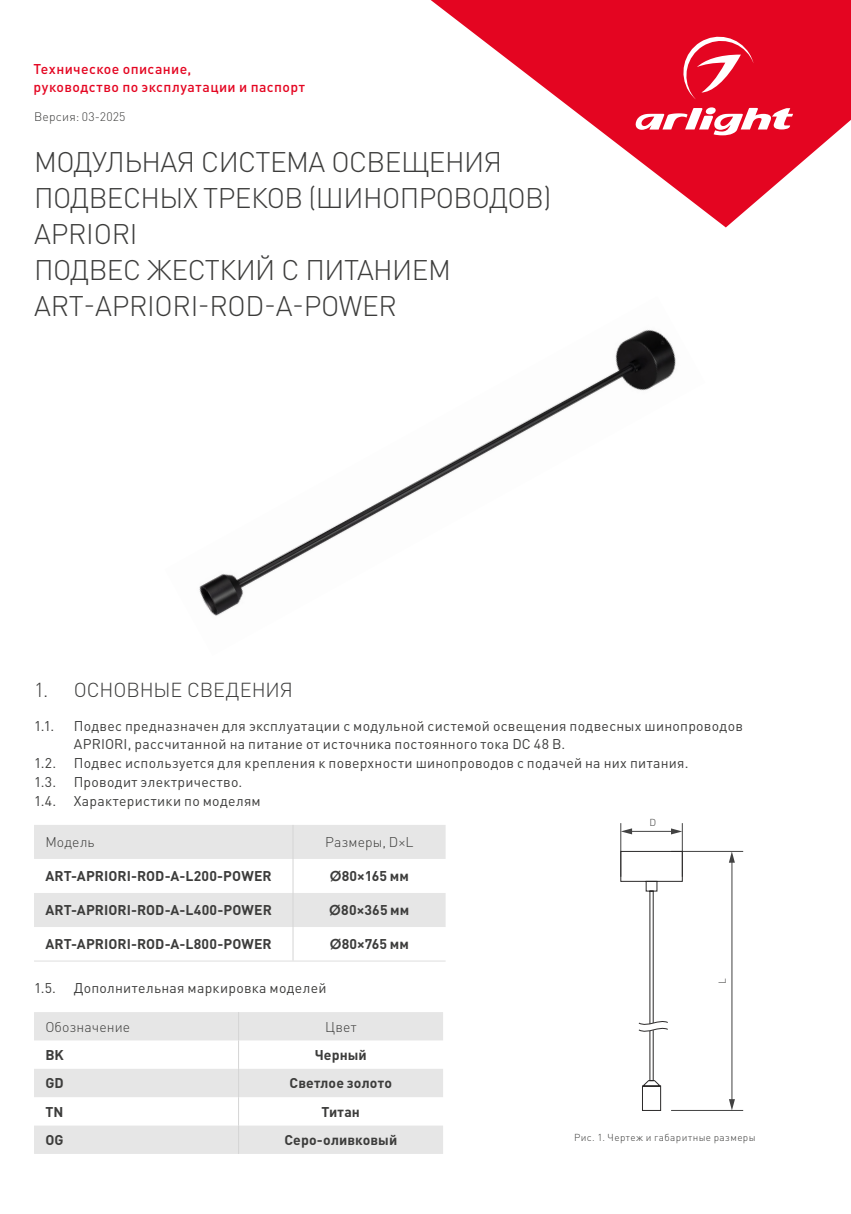
<style>
.page{position:relative;width:851px;height:1214px;background:#fff}
.page>*{position:absolute;margin:0;border:0;box-sizing:border-box;transform-origin:0 0}
.t1{font:300 28px/36px "DIN Pro";letter-spacing:-.02em;color:#3c3c3b}
.t2{font:300 20px "DIN Pro";letter-spacing:-.005em;color:#3c3c3b}
.t3{font:14px/18.8px "DIN Pro";letter-spacing:.02em;color:#3c3c3b}
.t4{font:700 14px "DIN Pro";letter-spacing:.005em;color:#3c3c3b}
.t5{font:500 14px/18px "DIN Pro";letter-spacing:.03em;color:#e40521}
.t6{font:300 14px "DIN Pro";letter-spacing:.01em;color:#3c3c3b}
.t7{font:300 12.2px "DIN Pro";letter-spacing:.015em;color:#3d3d3c}
.t8{font:300 10px "DIN Pro";letter-spacing:.04em;color:#3c3c3b}
.s1{font-family:"Century Gothic"}
</style>
<div class="page">
<svg style="left:34px;top:825px;width:411px;height:101px;fill:#e6e6e6"></svg>
<hr style="left:292px;top:824px;width:1px;height:34px;background:#d5d5d5">
<hr style="left:292px;top:858px;width:1px;height:34px;background:#d5d5d5">
<hr style="left:292px;top:892px;width:1px;height:34px;background:#d5d5d5">
<hr style="left:292px;top:926px;width:1px;height:34px;background:#d5d5d5">
<hr style="left:34px;top:960px;width:259px;height:1px;background:#dedede">
<hr style="left:293px;top:960px;width:152px;height:1px;background:#dedede">
<svg style="left:34px;top:1012px;width:409px;height:141px;fill:#e6e6e6"></svg>
<svg style="left:238px;top:1012px;width:1px;height:141px"></svg>
<img style="left:199px;top:329px;width:477px;height:287px">
<hr style="left:731px;top:857px;width:1px;height:247px;background:#424242">
<hr style="left:625px;top:831px;width:53px;height:1px;background:#424242">
<svg style="left:729px;top:852px;width:6px;height:10px"></svg>
<svg style="left:671px;top:828px;width:10px;height:7px"></svg>
<svg style="left:729px;top:1098px;width:6px;height:11px"></svg>
<svg style="left:621px;top:825px;width:11px;height:11px"></svg>
<hr style="left:671px;top:851px;width:72px;height:1px;background:#424242">
<hr style="left:681px;top:823px;width:1px;height:53px;background:#424242">
<hr style="left:671px;top:1109px;width:72px;height:1px;background:#424242">
<hr style="left:620px;top:823px;width:1px;height:53px;background:#424242">
<svg style="left:620px;top:850px;width:62px;height:260px"></svg>
<svg style="left:430px;top:0;width:420px;height:227px;fill:#e40521"></svg>
<svg style="left:632px;top:107px;width:161px;height:31px"></svg>
<svg style="left:678px;top:32px;width:75px;height:67px;background:#e83047"></svg>
<p class="t5" style="left:34px;top:60px;width:273px">Техническое описание,<br>руководство по эксплуатации и паспорт</p>
<p class="t7" style="left:34px;top:108px;width:93px">Версия: 03-2025</p>
<h1 class="t1" style="left:34px;top:142px;width:519px">МОДУЛЬНАЯ СИСТЕМА ОСВЕЩЕНИЯ<br>ПОДВЕСНЫХ ТРЕКОВ (ШИНОПРОВОДОВ)<br>APRIORI<br>ПОДВЕС ЖЕСТКИЙ С ПИТАНИЕМ<br>ART-APRIORI-ROD-A-POWER</h1>
<h2 class="t2" style="left:34px;top:676px;width:260px">1. ОСНОВНЫЕ СВЕДЕНИЯ</h2>
<p class="t3" style="left:34px;top:715px;width:22px">1.1.</p>
<p class="t3" style="left:74px;top:715px;width:670px">Подвес предназначен для эксплуатации с модульной системой освещения подвесных шинопроводов<br>APRIORI, рассчитанной на питание от источника постоянного тока DC 48 В.</p>
<p class="t3" style="left:34px;top:753px;width:24px">1.2.</p>
<p class="t3" style="left:74px;top:753px;width:616px">Подвес используется для крепления к поверхности шинопроводов с подачей на них питания.</p>
<p class="t3" style="left:34px;top:771px;width:24px">1.3.</p>
<p class="t3" style="left:34px;top:771px;width:228px;text-indent:40px">Проводит электричество.<br>1.4. Характеристики по моделям</p>
<p class="t6" style="left:45px;top:832px;width:51px">Модель</p>
<p class="t6" style="left:325px;top:832px;width:90px">Размеры, D×L</p>
<p class="t4" style="left:45px;top:866px;width:228px">ART-APRIORI-ROD-A-L200-POWER</p>
<p class="t4" style="left:330px;top:866px;width:80px"><span class="s1">Ø</span>80×165 мм</p>
<p class="t4" style="left:45px;top:900px;width:228px">ART-APRIORI-ROD-A-L400-POWER</p>
<p class="t4" style="left:329px;top:900px;width:82px"><span class="s1">Ø</span>80×365 мм</p>
<p class="t4" style="left:45px;top:934px;width:228px">ART-APRIORI-ROD-A-L800-POWER</p>
<p class="t4" style="left:330px;top:934px;width:81px"><span class="s1">Ø</span>80×765 мм</p>
<p class="t3" style="left:34px;top:977px;width:23px">1.5.</p>
<p class="t3" style="left:74px;top:977px;width:254px">Дополнительная маркировка моделей</p>
<p class="t6" style="left:45px;top:1016px;width:86px">Обозначение</p>
<p class="t6" style="left:325px;top:1016px;width:33px">Цвет</p>
<p class="t4" style="left:45px;top:1045px;width:20px">BK</p>
<p class="t4" style="left:315px;top:1045px;width:54px">Черный</p>
<p class="t4" style="left:45px;top:1073px;width:20px">GD</p>
<p class="t4" style="left:289px;top:1073px;width:104px">Светлое золото</p>
<p class="t4" style="left:45px;top:1101px;width:20px">TN</p>
<p class="t4" style="left:321px;top:1101px;width:40px">Титан</p>
<p class="t4" style="left:45px;top:1130px;width:19px">OG</p>
<p class="t4" style="left:284px;top:1130px;width:114px">Серо-оливковый</p>
<p class="t8" style="left:574px;top:1130px;width:183px">Рис. 1. Чертеж и габаритные размеры</p>
<p class="t8" style="left:649px;top:815px;width:8px">D</p>
<p class="t8" style="left:715px;top:984px;width:7px;rotate:-90deg">L</p>
</div>
